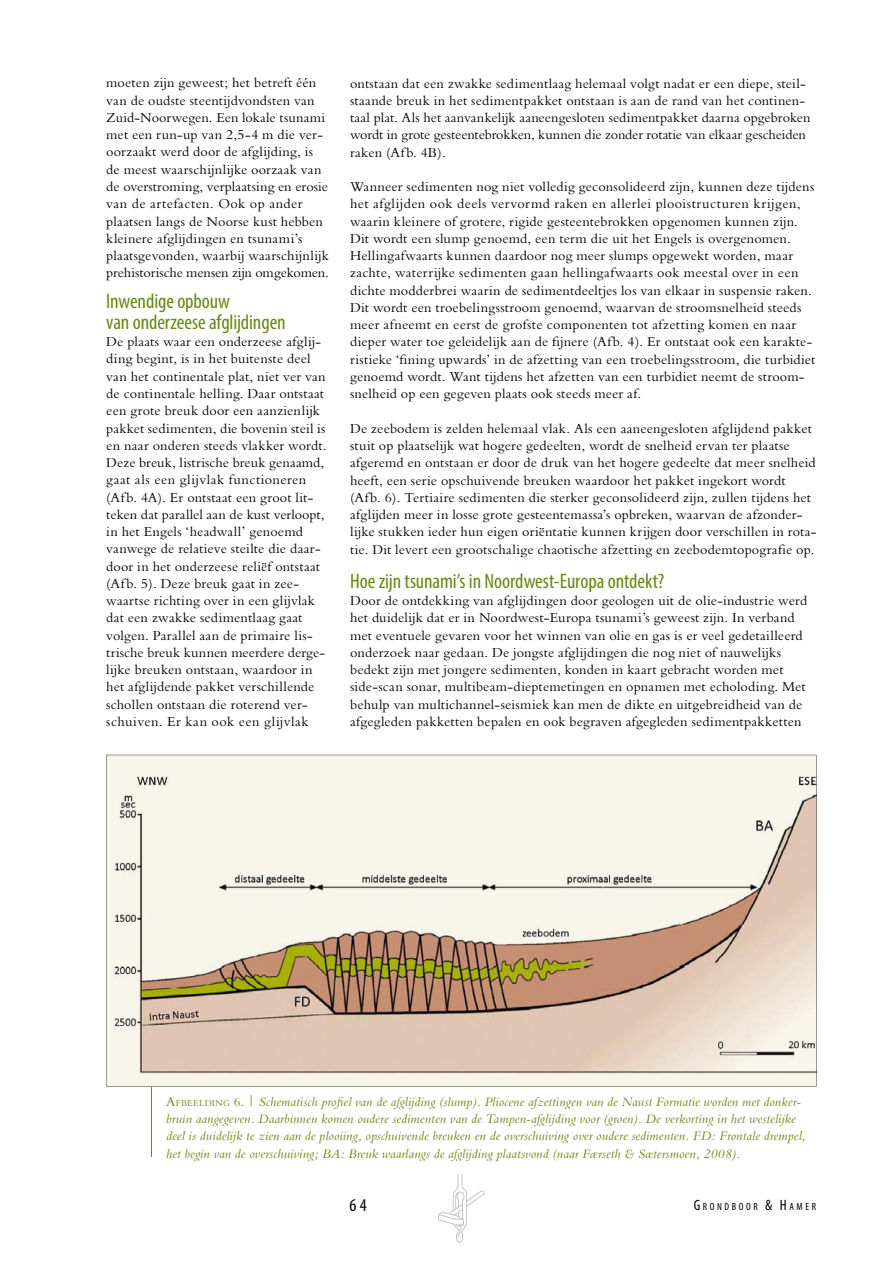
<style>
.page{position:relative;width:893px;height:1263px;background:#fff}
.page>*{position:absolute;margin:0;border:0;box-sizing:border-box;transform-origin:0 0}
.t1{font:condensed 21px/21px "Myriad Pro";letter-spacing:-.005em;color:#688713}
.t2{font:condensed 18px "Myriad Pro";color:#000}
.t3{font:14.25px/17.2px "M Bembo";letter-spacing:.01em;color:#000}
.t4{font:italic 13.5px/17.2px "M Bembo";letter-spacing:.01em;color:#688713}
.t5{font:condensed 10.5px "Myriad Pro";letter-spacing:.245em;color:#000}
.s1{font-style:normal}
.s2{font-style:normal;font-size:9.45px}
.s3{font-size:15px}
</style>
<div class="page">
<svg style="left:438px;top:1174px;width:47px;height:69px"></svg>
<hr style="left:151px;top:1073px;width:1px;height:84px;background:#688713">
<svg style="left:106px;top:755px;width:710px;height:331px;background:#e2d6c5"></svg>
<p class="t3" style="left:106px;top:74px;width:224px">moeten zijn geweest; het betreft één van de oudste steentijdvondsten van Zuid-Noorwegen. Een lokale tsunami met een run-up van 2,5-4 m die ver&shy;oorzaakt werd door de afglijding, is de meest waarschijnlijke oorzaak van de overstroming, verplaatsing en erosie van de artefacten. Ook op ander plaatsen langs de Noorse kust hebben kleinere afglijdingen en tsunami’s plaatsgevonden, waarbij waarschijnlijk prehistorische mensen zijn omgekomen.</p>
<h1 class="t1" style="left:106px;top:290px;width:181px">Inwendige opbouw<br>van onderzeese afglijdingen</h1>
<p class="t3" style="left:106px;top:333px;width:222px">De plaats waar een onderzeese afglij&shy;ding begint, is in het buitenste deel van het continentale plat, niet ver van de continentale helling. Daar ontstaat een grote breuk door een aanzienlijk pakket sedimenten, die bovenin steil is en naar onderen steeds vlakker wordt.<br>Deze breuk, listrische breuk genaamd, gaat als een glijvlak functioneren (Afb. 4A). Er ontstaat een groot lit&shy;teken dat parallel aan de kust verloopt, in het Engels ‘headwall’ genoemd vanwege de relatieve steilte die daar&shy;door in het onderzeese reliëf ontstaat (Afb. 5). Deze breuk gaat in zee&shy;waartse richting over in een glijvlak dat een zwakke sedimentlaag gaat volgen. Parallel aan de primaire lis&shy;trische breuk kunnen meerdere derge&shy;lijke breuken ontstaan, waardoor in het afglijdende pakket verschillende schollen ontstaan die roterend ver&shy;schuiven. Er kan ook een glijvlak</p>
<p class="t3" style="left:350px;top:75px;width:462px">ontstaan dat een zwakke sedimentlaag helemaal volgt nadat er een diepe, steil&shy;staande breuk in het sedimentpakket ontstaan is aan de rand van het continen&shy;taal plat. Als het aanvankelijk aaneengesloten sedimentpakket daarna opgebroken wordt in grote gesteentebrokken, kunnen die zonder rotatie van elkaar gescheiden raken (Afb. 4B).</p>
<p class="t3" style="left:350px;top:178px;width:467px">Wanneer sedimenten nog niet volledig geconsolideerd zijn, kunnen deze tijdens het afglijden ook deels vervormd raken en allerlei plooistructuren krijgen, waarin kleinere of grotere, rigide gesteentebrokken opgenomen kunnen zijn.<br>Dit wordt een slump genoemd, een term die uit het Engels is overgenomen.<br>Hellingafwaarts kunnen daardoor nog meer slumps opgewekt worden, maar zachte, waterrijke sedimenten gaan hellingafwaarts ook meestal over in een dichte modderbrei waarin de sedimentdeeltjes los van elkaar in suspensie raken.<br>Dit wordt een troebelingsstroom genoemd, waarvan de stroomsnelheid steeds meer afneemt en eerst de grofste componenten tot afzetting komen en naar dieper water toe geleidelijk aan de fijnere (Afb. 4). Er ontstaat ook een karakte&shy;ristieke ‘fining upwards’ in de afzetting van een troebelingsstroom, die turbidiet genoemd wordt. Want tijdens het afzetten van een turbidiet neemt de stroom&shy;snelheid op een gegeven plaats ook steeds meer af.</p>
<p class="t3" style="left:350px;top:420px;width:468px">De zeebodem is zelden helemaal vlak. Als een aaneengesloten afglijdend pakket stuit op plaatselijk wat hogere gedeelten, wordt de snelheid ervan ter plaatse afgeremd en ontstaan er door de druk van het hogere gedeelte dat meer snelheid heeft, een serie opschuivende breuken waardoor het pakket ingekort wordt (Afb. 6). Tertiaire sedimenten die sterker geconsolideerd zijn, zullen tijdens het afglijden meer in losse grote gesteentemassa’s opbreken, waarvan de afzonder&shy;lijke stukken ieder hun eigen oriëntatie kunnen krijgen door verschillen in rota&shy;tie. Dit levert een grootschalige chaotische afzetting en zeebodemtopografie op.</p>
<h1 class="t1" style="left:350px;top:570px;width:316px">Hoe zijn tsunami’s in Noordwest-Europa ontdekt?</h1>
<p class="t3" style="left:350px;top:592px;width:458px">Door de ontdekking van afglijdingen door geologen uit de olie-industrie werd het duidelijk dat er in Noordwest-Europa tsunami’s geweest zijn. In verband met eventuele gevaren voor het winnen van olie en gas is er veel gedetailleerd onderzoek naar gedaan. De jongste afglijdingen die nog niet of nauwelijks bedekt zijn met jongere sedimenten, konden in kaart gebracht worden met side-scan sonar, multibeam-dieptemetingen en opnamen met echoloding. Met behulp van multichannel-seismiek kan men de dikte en uitgebreidheid van de afgegleden pakketten bepalen en ook begraven afgegleden sedimentpakketten</p>
<p class="t4" style="left:166px;top:1093px;width:641px"><span class="s1">A</span><span class="s2">FBEELDING</span> <span class="s1">6. |</span> Schematisch profiel van de afglijding (slump). Pliocene afzettingen van de Naust Formatie worden met donker&shy;bruin aangegeven. Daarbinnen komen oudere sedimenten van de Tampen-afglijding voor (groen). De verkorting in het westelijke deel is duidelijk te zien aan de plooiing, opschuivende breuken en de overschuiving over oudere sedimenten. FD: Frontale drempel, het begin van de overschuiving; BA: Breuk waarlangs de afglijding plaatsvond (naar Færseth &amp; Sætersmoen, 2008).</p>
<p class="t2" style="left:350px;top:1194px;width:19px">064</p>
<p class="t5" style="left:694px;top:1200px;width:124px"><span class="s3">G</span>RONDBOOR <span class="s3">&amp; H</span>AMER</p>
</div>
